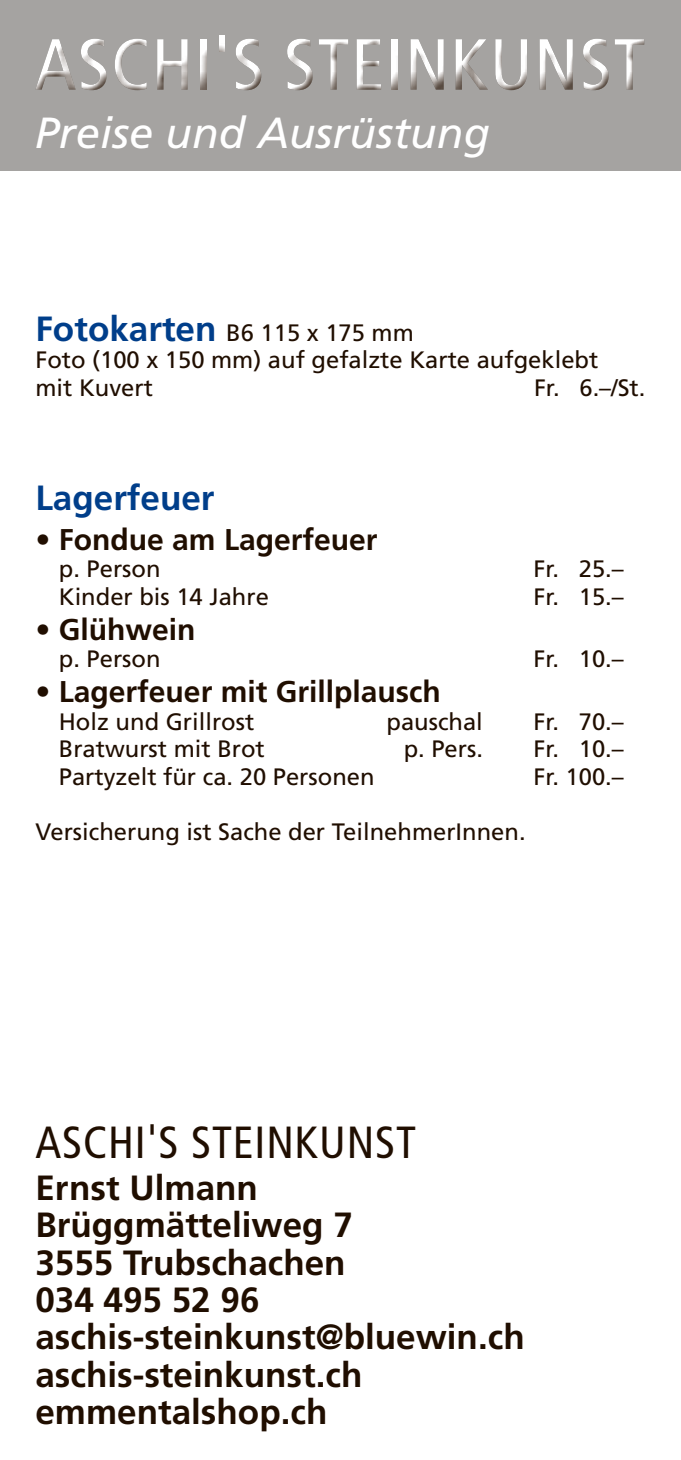
<style>
.page{position:relative;width:681px;height:1460px;background:#fff}
.page>*{position:absolute;margin:0;border:0;box-sizing:border-box;transform-origin:0 0}
.t1{font:condensed 72.25px "Frutiger LT Std";letter-spacing:.02em;color:#fff}
.t2{font:condensed 45px "Frutiger LT Std";letter-spacing:.02em;color:#200e00}
.t3{font:italic 43.5px "Frutiger LT Std";color:#fff}
.t4{font:700 35px/37.5px "Frutiger LT Std";color:#200e00}
.t5{font:700 35px "Frutiger LT Std";color:#003e8a}
.t6{font:700 30px "Frutiger LT Std";color:#200e00}
.t7{font:23.75px/27.5px "Frutiger LT Std";color:#200e00}
.s1{font-weight:700;font-size:35px;color:#003e8a}
</style>
<div class="page">
<div style="left:0;top:0;width:680px;height:170px;background:#a5a3a1"></div>
<div style="left:24px;top:26px;width:638px;height:82px;background:#200e00;opacity:.75"></div>
<h1 class="t1" style="left:35px;top:23px;width:612px">ASCHI'S STEINKUNST</h1>
<h3 class="t3" style="left:35px;top:107px;width:456px">Preise und Ausrüstung</h3>
<p class="t7" style="left:35px;top:319px;width:564px"><span class="s1">Fotokarten</span> B6 115 x 175 mm<br>Foto (100 x 150 mm) auf gefalzte Karte aufgeklebt mit Kuvert</p>
<p class="t7" style="left:534px;top:374px;width:113px">Fr. 6.–/St.</p>
<h3 class="t5" style="left:35px;top:477px;width:180px">Lagerfeuer</h3>
<p class="t6" style="left:35px;top:522px;width:343px">• Fondue am Lagerfeuer</p>
<p class="t7" style="left:59px;top:555px;width:103px">p. Person</p>
<p class="t7" style="left:533px;top:555px;width:92px">Fr. 25.–</p>
<p class="t7" style="left:59px;top:583px;width:211px">Kinder bis 14 Jahre</p>
<p class="t7" style="left:533px;top:583px;width:92px">Fr. 15.–</p>
<p class="t6" style="left:35px;top:612px;width:162px">• Glühwein</p>
<p class="t7" style="left:59px;top:645px;width:103px">p. Person</p>
<p class="t7" style="left:533px;top:645px;width:92px">Fr. 10.–</p>
<p class="t6" style="left:35px;top:674px;width:407px">• Lagerfeuer mit Grillplausch</p>
<p class="t7" style="left:59px;top:708px;width:197px">Holz und Grillrost</p>
<p class="t7" style="left:386px;top:708px;width:98px">pauschal</p>
<p class="t7" style="left:533px;top:708px;width:92px">Fr. 70.–</p>
<p class="t7" style="left:59px;top:735px;width:207px">Bratwurst mit Brot</p>
<p class="t7" style="left:403px;top:735px;width:81px">p. Pers.</p>
<p class="t7" style="left:533px;top:735px;width:92px">Fr. 10.–</p>
<p class="t7" style="left:59px;top:763px;width:317px">Partyzelt für ca. 20 Personen</p>
<p class="t7" style="left:533px;top:763px;width:92px">Fr. 100.–</p>
<p class="t7" style="left:35px;top:818px;width:491px">Versicherung ist Sache der TeilnehmerInnen.</p>
<h2 class="t2" style="left:35px;top:1116px;width:382px">ASCHI'S STEINKUNST</h2>
<h3 class="t4" style="left:35px;top:1169px;width:490px">Ernst Ulmann<br>Brüggmätteliweg 7<br>3555 Trubschachen<br>034 495 52 96 aschis-steinkunst@bluewin.ch aschis-steinkunst.ch emmentalshop.ch</h3>
</div>
